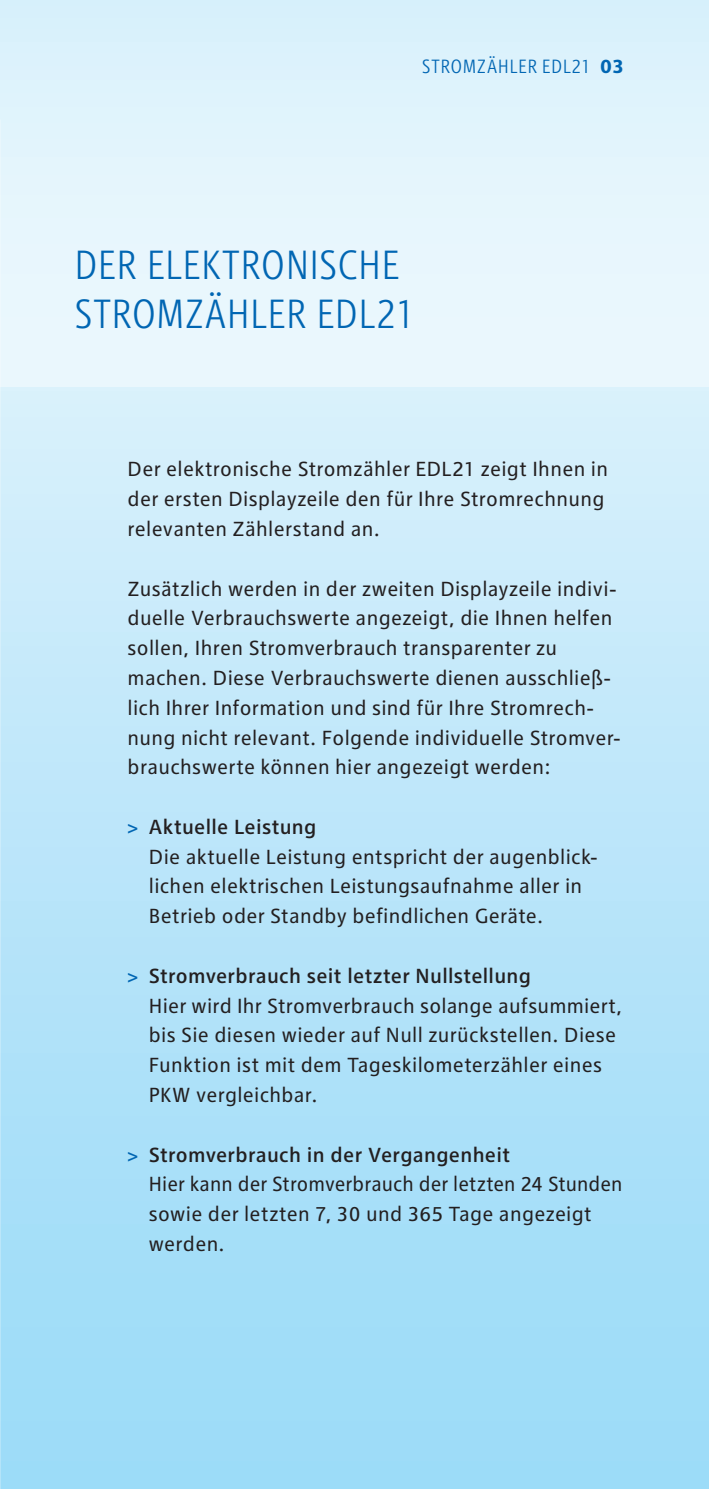
<style>
.page{position:relative;width:709px;height:1489px;background:#fff}
.page>*{position:absolute;margin:0;border:0;box-sizing:border-box;transform-origin:0 0}
.t1{font:300 condensed 42.5px/48.8px "RWE Headline";letter-spacing:.01em;color:#0166b3}
.t2{font:21.25px/29.8px "RWE Text";letter-spacing:.015em;color:#231f20}
.t3{font:300 condensed 20px "RWE Text";letter-spacing:.02em;color:#0166b3}
.s1{font-weight:700;font-stretch:normal}
.s2{font-weight:500;color:#0166b3}
.s3{font-weight:500}
</style>
<div class="page">
<div style="left:0;top:0;width:709px;height:387px;background:linear-gradient(to right,#e3f5fc,#e3f5fc)"></div>
<div style="left:0;top:387px;width:709px;height:1101px;background:linear-gradient(to bottom,#d7f0fb,#98daf8)"></div>
<img style="left:0;top:119px;width:1px;height:1369px">
<p class="t3" style="left:422px;top:55px;width:203px">STROMZÄHLER EDL21 <span class="s1">03</span></p>
<h1 class="t1" style="left:74px;top:240px;width:342px">DER ELEKTRONISCHE<br>STROMZÄHLER EDL21</h1>
<p class="t2" style="left:128px;top:454px;width:482px">Der elektronische Stromzähler EDL21 zeigt Ihnen in der ersten Displayzeile den für Ihre Stromrechnung relevanten Zählerstand an.</p>
<p class="t2" style="left:128px;top:573px;width:494px">Zusätzlich werden in der zweiten Displayzeile indivi&shy;duelle Verbrauchswerte angezeigt, die Ihnen helfen sollen, Ihren Stromverbrauch transparenter zu machen. Diese Verbrauchswerte dienen ausschließ&shy;lich Ihrer Information und sind für Ihre Stromrech&shy;nung nicht relevant. Folgende individuelle Stromver&shy;brauchswerte können hier angezeigt werden:</p>
<p class="t2" style="left:149px;top:811px;width:449px;text-indent:-21px"><span class="s2">&gt;</span> <span class="s3">Aktuelle Leistung<br></span>Die aktuelle Leistung entspricht der augenblick&shy;lichen elektrischen Leistungsaufnahme aller in Betrieb oder Standby befindlichen Geräte.</p>
<p class="t2" style="left:149px;top:960px;width:475px;text-indent:-21px"><span class="s2">&gt;</span> <span class="s3">Stromverbrauch seit letzter Nullstellung<br></span>Hier wird Ihr Stromverbrauch solange aufsummiert, bis Sie diesen wieder auf Null zurückstellen. Diese Funktion ist mit dem Tageskilometerzähler eines PKW vergleichbar.</p>
<p class="t2" style="left:149px;top:1139px;width:475px;text-indent:-21px"><span class="s2">&gt;</span> <span class="s3">Stromverbrauch in der Vergangenheit<br></span>Hier kann der Stromverbrauch der letzten 24 Stunden sowie der letzten 7, 30 und 365 Tage angezeigt werden.</p>
</div>
